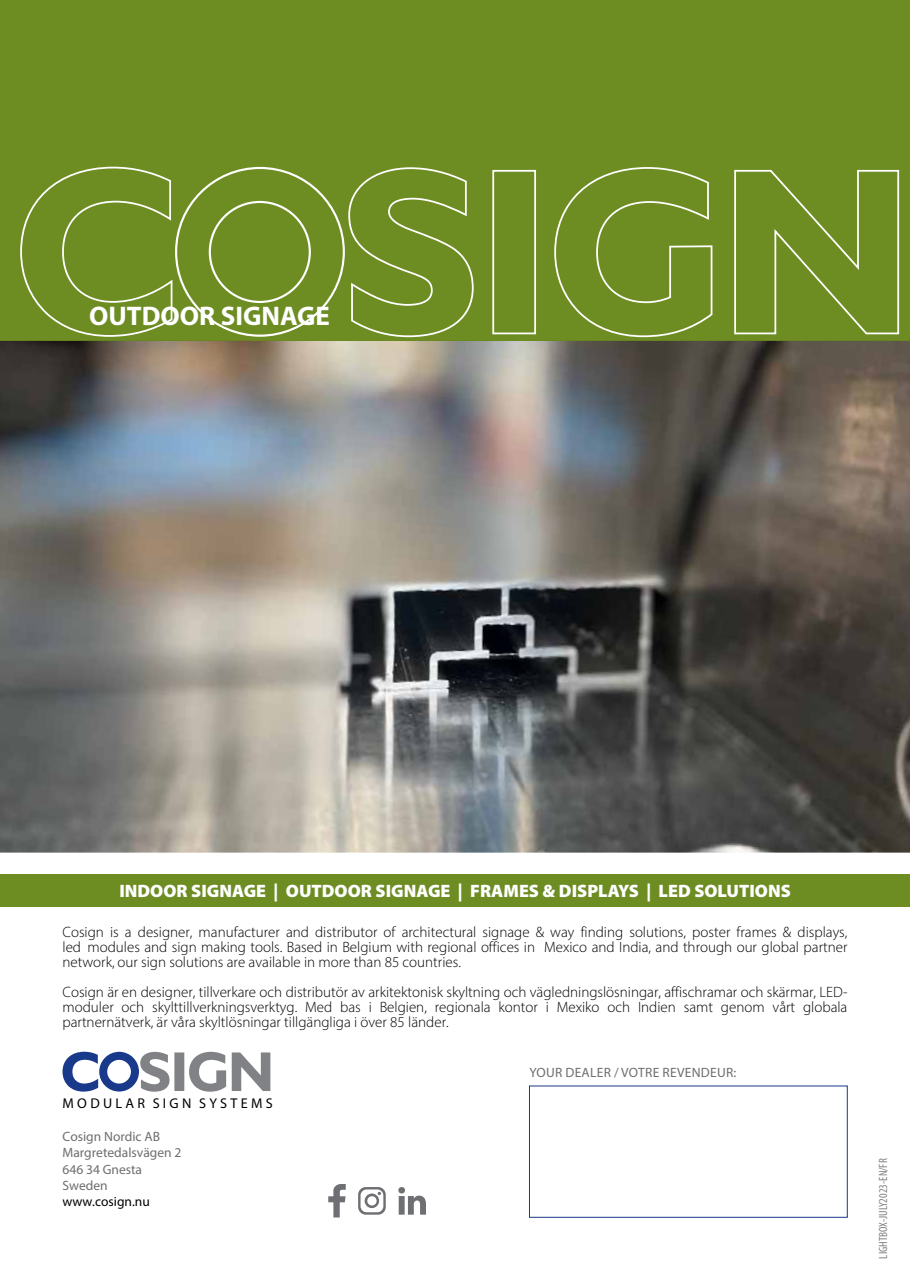
<style>
.page{position:relative;width:910px;height:1280px;background:#fff}
.page>*{position:absolute;margin:0;border:0;box-sizing:border-box;transform-origin:0 0}
.t1{font:700 27px "Myriad Pro";color:#fff}
.t2{font:900 18px "Myriad Pro";color:#fff}
.t3{font:300 15px/15px "Myriad Pro";color:#000;text-align:justify}
.t4{font:14.25px "Myriad Pro";letter-spacing:.23em;color:#000}
.t5{font:13.5px/16.4px "Myriad Pro";color:#6d6e71}
.t6{font:13.5px "Myriad Pro";letter-spacing:.02em;color:#6d6e71}
.t7{font:13.5px "Myriad Pro";color:#000}
.t8{font:condensed 12px "Myriad Pro";color:#808285}
</style>
<div class="page">
<img style="left:0;top:341px;width:910px;height:512px">
<div style="left:0;top:0;width:910px;height:341px;background:#6d8d23"></div>
<div style="left:209px;top:201px;width:102px;height:102px;border:2px solid #fff;border-radius:50%"></div>
<svg style="left:348px;top:167px;width:552px;height:171px"></svg>
<svg style="left:20px;top:166px;width:153px;height:171px"></svg>
<div style="left:99px;top:1052px;width:40px;height:39px;background:#19398a;border-radius:50%"></div>
<div style="left:107px;top:1060px;width:24px;height:23px;background:#fff;border-radius:50%"></div>
<svg style="left:140px;top:1052px;width:130px;height:40px"></svg>
<svg style="left:63px;top:1052px;width:35px;height:39px"></svg>
<div style="left:0;top:874px;width:910px;height:33px;background:#6d8d23"></div>
<svg style="left:358px;top:1187px;width:28px;height:28px"></svg>
<svg style="left:328px;top:1184px;width:18px;height:33px"></svg>
<svg style="left:398px;top:1187px;width:28px;height:28px"></svg>
<h1 class="t1" style="left:89px;top:298px;width:242px">OUTDOOR SIGNAGE</h1>
<p class="t2" style="left:119px;top:879px;width:673px">INDOOR SIGNAGE | OUTDOOR SIGNAGE | FRAMES &amp; DISPLAYS | LED SOLUTIONS</p>
<p class="t3" style="left:63px;top:924px;width:786px">Cosign is a designer, manufacturer and distributor of architectural signage &amp; way finding solutions, poster frames &amp; displays, led modules and sign making tools. Based in Belgium with regional offices in Mexico and India, and through our global partner network, our sign solutions are available in more than 85 countries.</p>
<p class="t3" style="left:63px;top:984px;width:786px">Cosign är en designer, tillverkare och distributör av arkitektonisk skyltning och vägledningslösningar, affischramar och skärmar, LED&shy;moduler och skylttillverkningsverktyg. Med bas i Belgien, regionala kontor i Mexiko och Indien samt genom vårt globala partnernätverk, är våra skyltlösningar tillgängliga i över 85 länder.</p>
<p class="t4" style="left:63px;top:1094px;width:212px">MODULAR SIGN SYSTEMS</p>
<p class="t5" style="left:63px;top:1128px;width:120px">Cosign Nordic AB<br>Margretedalsvägen 2<br>646 34 Gnesta<br>Sweden</p>
<p class="t7" style="left:63px;top:1193px;width:89px">www.cosign.nu</p>
<p class="t6" style="left:529px;top:1064px;width:208px">YOUR DEALER / VOTRE REVENDEUR:</p>
<p class="t8" style="left:876px;top:1258px;width:102px;rotate:-90deg">LIGHTBOX-JULY2023-EN/FR</p>
</div>
